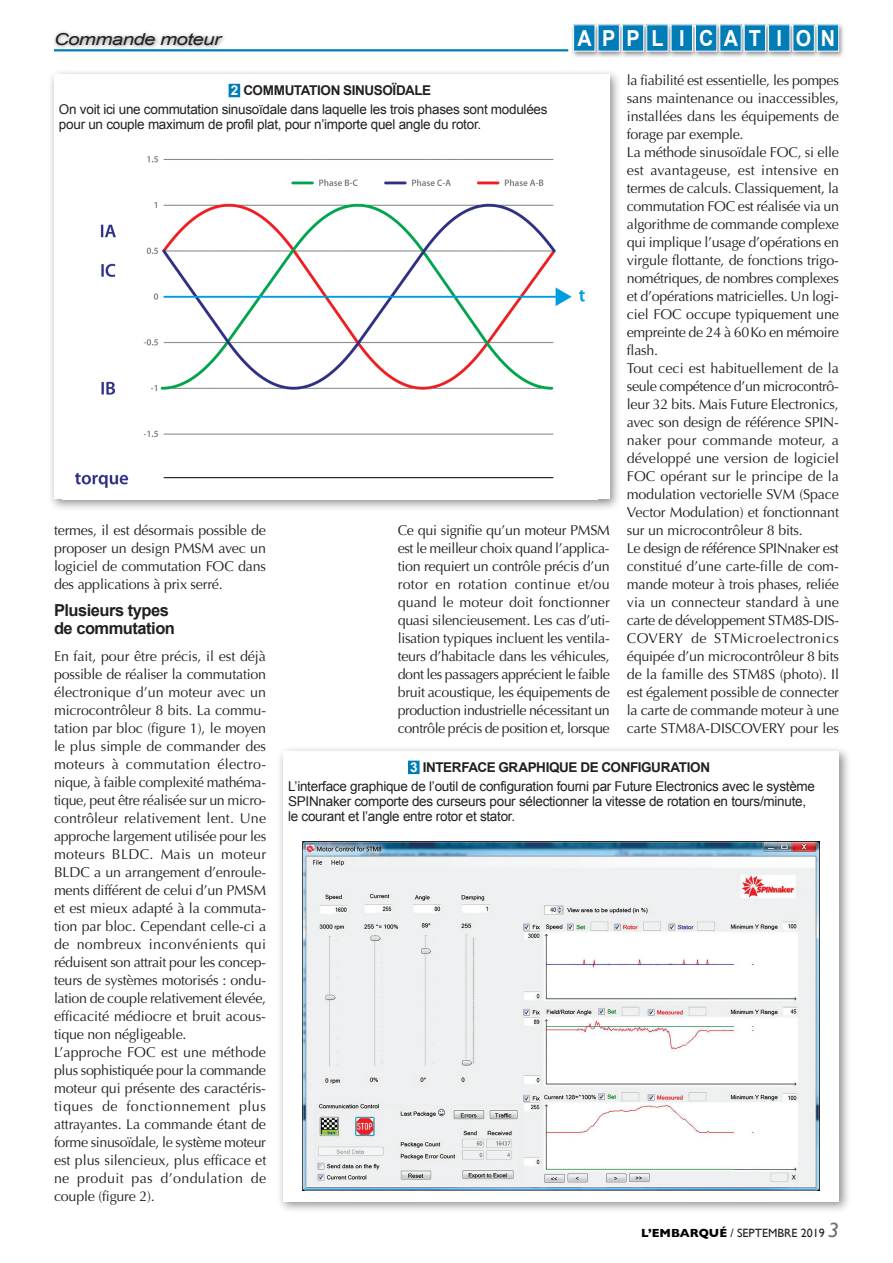
<style>
.page{position:relative;width:893px;height:1263px;background:#fff}
.page>*{position:absolute;margin:0;border:0;box-sizing:border-box;transform-origin:0 0}
.t1{font:700 22.05px "Arial";letter-spacing:.535em;color:#fff;scale:.9 1}
.t2{font:700 16.5px/18px "Arial";letter-spacing:-.03em;color:#231f20}
.t3{font:italic 16.5px "Arial";letter-spacing:-.03em;color:#231f20;scale:1.24 1}
.t4{font:14.25px/18px "Optima";letter-spacing:-.015em;color:#231f20;text-align:justify}
.t5{font:13.5px/19.2px "Arial";letter-spacing:-.02em;color:#231f20}
.t6{font:12px "Gill Sans";color:#231f20}
.s1{font-weight:700;color:#fff}
.s2{font-weight:700}
.s3{font-weight:700;color:#000}
.s4{font-style:italic;font-size:21px;color:#6c6d70}
</style>
<div class="page">
<div style="left:52px;top:30px;width:175px;height:20px;background:#231f20;opacity:.5"></div>
<hr style="left:54px;top:49px;width:514px;height:2px;background:#007cb6">
<div style="left:570px;top:23px;width:31px;height:35px;background:#231f20;opacity:.5"></div>
<div style="left:574px;top:25px;width:21px;height:26px;background:#007cb6"></div>
<div style="left:595px;top:23px;width:31px;height:35px;background:#231f20;opacity:.5"></div>
<div style="left:598px;top:25px;width:21px;height:26px;background:#007cb6"></div>
<div style="left:619px;top:23px;width:31px;height:35px;background:#231f20;opacity:.5"></div>
<div style="left:622px;top:25px;width:22px;height:26px;background:#007cb6"></div>
<div style="left:622px;top:24px;width:22px;height:27px;border:1px solid #fff"></div>
<div style="left:643px;top:23px;width:31px;height:35px;background:#231f20;opacity:.5"></div>
<div style="left:647px;top:25px;width:21px;height:26px;background:#007cb6"></div>
<div style="left:668px;top:23px;width:31px;height:35px;background:#231f20;opacity:.5"></div>
<div style="left:671px;top:25px;width:21px;height:26px;background:#007cb6"></div>
<div style="left:692px;top:23px;width:31px;height:35px;background:#231f20;opacity:.5"></div>
<div style="left:695px;top:25px;width:22px;height:26px;background:#007cb6"></div>
<div style="left:695px;top:24px;width:22px;height:27px;border:1px solid #fff"></div>
<div style="left:717px;top:23px;width:30px;height:35px;background:#231f20;opacity:.5"></div>
<div style="left:720px;top:25px;width:21px;height:26px;background:#007cb6"></div>
<div style="left:741px;top:23px;width:31px;height:35px;background:#231f20;opacity:.5"></div>
<div style="left:744px;top:25px;width:22px;height:26px;background:#007cb6"></div>
<div style="left:765px;top:23px;width:31px;height:35px;background:#231f20;opacity:.5"></div>
<div style="left:768px;top:25px;width:22px;height:26px;background:#007cb6"></div>
<div style="left:768px;top:24px;width:22px;height:27px;border:1px solid #fff"></div>
<div style="left:790px;top:23px;width:30px;height:35px;background:#231f20;opacity:.5"></div>
<div style="left:793px;top:25px;width:21px;height:26px;background:#007cb6"></div>
<div style="left:814px;top:23px;width:31px;height:35px;background:#231f20;opacity:.5"></div>
<div style="left:817px;top:25px;width:22px;height:26px;background:#007cb6"></div>
<div style="left:817px;top:24px;width:22px;height:27px;border:1px solid #fff"></div>
<div style="left:48px;top:68px;width:574px;height:443px;background:#231f20;opacity:.5"></div>
<div style="left:54px;top:74px;width:556px;height:425px;background:#fff"></div>
<img style="left:75px;top:156px;width:510px;height:332px">
<div style="left:229px;top:84px;width:11px;height:13px;background:#007cb6"></div>
<div style="left:277px;top:745px;width:574px;height:468px;background:#231f20;opacity:.5"></div>
<div style="left:283px;top:751px;width:556px;height:450px;background:#fff"></div>
<img style="left:303px;top:841px;width:517px;height:350px">
<div style="left:408px;top:761px;width:12px;height:13px;background:#007cb6"></div>
<p class="t3" style="left:54px;top:29px;width:136px">Commande moteur</p>
<h1 class="t1" style="left:577px;top:24px;width:288px">APPL I CAT I ON</h1>
<p class="t4" style="left:627px;top:71px;width:214px;text-align:left">la fiabilité est essentielle, les pompes sans maintenance ou inaccessibles, installées dans les équipements de forage par exemple.<br>La méthode sinusoïdale FOC, si elle est avantageuse, est intensive en termes de calculs. Classiquement, la commutation FOC est réalisée via un algorithme de commande complexe qui implique l’usage d’opérations en virgule flottante, de fonctions trigo&shy;nométriques, de nombres complexes et d’opérations matricielles. Un logi&shy;ciel FOC occupe typiquement une empreinte de 24 à 60Ko en mémoire flash.<br>Tout ceci est habituellement de la seule compétence d’un microcontrô&shy;leur 32 bits. Mais Future Electronics, avec son design de référence SPIN&shy;naker pour commande moteur, a développé une version de logiciel FOC opérant sur le principe de la modulation vectorielle SVM (Space Vector Modulation) et fonctionnant sur un microcontrôleur 8 bits.<br>Le design de référence SPINnaker est constitué d’une carte-fille de com&shy;mande moteur à trois phases, reliée via un connecteur standard à une carte de développement STM8S-DIS-COVERY de STMicroelectronics équipée d’un microcontrôleur 8 bits de la famille des STM8S (photo). Il est également possible de connecter la carte de commande moteur à une carte STM8A-DISCOVERY pour les</p>
<p class="t5" style="left:59px;top:81px;width:490px;text-indent:172px"><span class="s1">2</span> <span class="s2">COMMUTATION SINUSOÏDALE<br></span>On voit ici une commutation sinusoïdale dans laquelle les trois phases sont modulées</p>
<p class="t5" style="left:59px;top:115px;width:424px">pour un couple maximum de profil plat, pour n’importe quel angle du rotor.</p>
<p class="t4" style="left:398px;top:521px;width:214px">Ce qui signifie qu’un moteur PMSM est le meilleur choix quand l’applica&shy;tion requiert un contrôle précis d’un rotor en rotation continue et/ou quand le moteur doit fonctionner quasi silencieusement. Les cas d’uti&shy;lisation typiques incluent les ventila&shy;teurs d’habitacle dans les véhicules, dont les passagers apprécient le faible bruit acoustique, les équipements de production industrielle nécessitant un contrôle précis de position et, lorsque</p>
<p class="t4" style="left:54px;top:522px;width:214px">termes, il est désormais possible de proposer un design PMSM avec un logiciel de commutation FOC dans des applications à prix serré.</p>
<p class="t2" style="left:54px;top:601px;width:122px">Plusieurs types de commutation</p>
<p class="t4" style="left:54px;top:648px;width:214px;text-align:left">En fait, pour être précis, il est déjà possible de réaliser la commutation électronique d’un moteur avec un microcontrôleur 8 bits. La commu&shy;tation par bloc (figure 1), le moyen le plus simple de commander des moteurs à commutation électro&shy;nique, à faible complexité mathéma&shy;tique, peut être réalisée sur un micro&shy;contrôleur relativement lent. Une approche largement utilisée pour les moteurs BLDC. Mais un moteur BLDC a un arrangement d’enroule&shy;ments différent de celui d’un PMSM et est mieux adapté à la commuta&shy;tion par bloc. Cependant celle-ci a de nombreux inconvénients qui réduisent son attrait pour les concep&shy;teurs de systèmes motorisés : ondu&shy;lation de couple relativement élevée, efficacité médiocre et bruit acous&shy;tique non négligeable.<br>L’approche FOC est une méthode plus sophistiquée pour la commande moteur qui présente des caractéris&shy;tiques de fonctionnement plus attrayantes. La commande étant de forme sinusoïdale, le système moteur est plus silencieux, plus efficace et ne produit pas d’ondulation de couple (figure 2).</p>
<p class="t5" style="left:288px;top:758px;width:528px;text-indent:122px"><span class="s1">3</span> <span class="s2">INTERFACE GRAPHIQUE DE CONFIGURATION<br></span>L’interface graphique de l’outil de configuration fourni par Future Electronics avec le système</p>
<p class="t5" style="left:288px;top:794px;width:519px;line-height:15px">SPINnaker comporte des curseurs pour sélectionner la vitesse de rotation en tours/minute, le courant et l’angle entre rotor et stator.</p>
<p class="t6" style="left:641px;top:1226px;width:199px"><span class="s3">L’EMBARQUÉ</span> / SEPTEMBRE 2019 <span class="s4">3</span></p>
</div>
